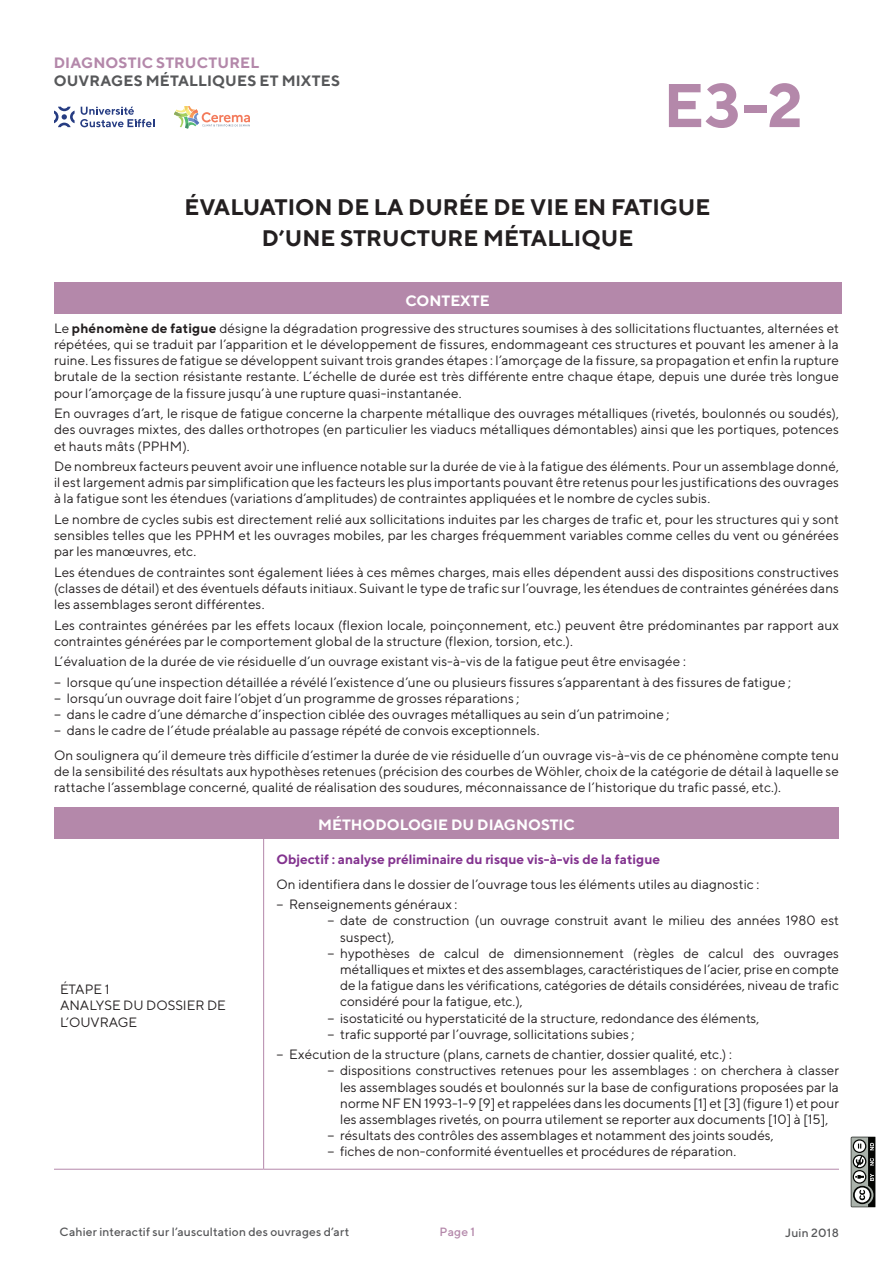
<style>
.page{position:relative;width:893px;height:1263px;background:#fff}
.page>*{position:absolute;margin:0;border:0;box-sizing:border-box;transform-origin:0 0}
.t1{font:700 61.5px "TT Norms";color:#b488aa}
.t2{font:700 22.5px/31px "TT Norms";color:#231f20;text-align:center}
.t3{font:700 15px "TT Norms";color:#fff}
.t4{font:700 15px "TT Norms";letter-spacing:.01em;color:#57585a}
.t5{font:700 15px "TT Norms";letter-spacing:.01em;color:#b488aa}
.t6{font:13.5px/16.2px "TT Norms";color:#231f20;text-align:justify}
.t7{font:700 13.5px "TT Norms";color:#83338f}
.t8{font:500 12px "TT Norms";letter-spacing:.015em;color:#57585a}
.t9{font:500 12px "TT Norms";color:#b488aa}
.s1{font-weight:700}
</style>
<div class="page">
<svg style="left:851px;top:1137px;width:24px;height:70px;background:#767976"></svg>
<svg style="left:54px;top:107px;width:100px;height:20px"></svg>
<svg style="left:174px;top:106px;width:76px;height:22px"></svg>
<div style="left:54px;top:283px;width:787px;height:31px;background:#b488aa"></div>
<div style="left:54px;top:807px;width:785px;height:31px;background:#b488aa"></div>
<hr style="left:263px;top:838px;width:1px;height:331px;background:#b488aa">
<hr style="left:54px;top:1169px;width:210px;height:1px;background:#b488aa">
<hr style="left:264px;top:1169px;width:575px;height:1px;background:#b488aa">
<p class="t5" style="left:54px;top:54px;width:207px">DIAGNOSTIC STRUCTUREL</p>
<p class="t4" style="left:54px;top:72px;width:288px">OUVRAGES MÉTALLIQUES ET MIXTES</p>
<h1 class="t1" style="left:663px;top:67px;width:141px">E3-2</h1>
<h2 class="t2" style="left:185px;top:191px;width:527px">ÉVALUATION DE LA DURÉE DE VIE EN FATIGUE<br>D’UNE STRUCTURE MÉTALLIQUE</h2>
<p class="t3" style="left:405px;top:291px;width:86px">CONTEXTE</p>
<p class="t6" style="left:54px;top:320px;width:786px">Le <span class="s1">phénomène de fatigue</span> désigne la dégradation progressive des structures soumises à des sollicitations fluctuantes, alternées et répétées, qui se traduit par l’apparition et le développement de fissures, endommageant ces structures et pouvant les amener à la ruine. Les fissures de fatigue se développent suivant trois grandes étapes : l’amorçage de la fissure, sa propagation et enfin la rupture brutale de la section résistante restante. L’échelle de durée est très différente entre chaque étape, depuis une durée très longue pour l’amorçage de la fissure jusqu’à une rupture quasi-instantanée.</p>
<p class="t6" style="left:54px;top:405px;width:786px">En ouvrages d’art, le risque de fatigue concerne la charpente métallique des ouvrages métalliques (rivetés, boulonnés ou soudés), des ouvrages mixtes, des dalles orthotropes (en particulier les viaducs métalliques démontables) ainsi que les portiques, potences et hauts mâts (PPHM).</p>
<p class="t6" style="left:54px;top:458px;width:786px">De nombreux facteurs peuvent avoir une influence notable sur la durée de vie à la fatigue des éléments. Pour un assemblage donné, il est largement admis par simplification que les facteurs les plus importants pouvant être retenus pour les justifications des ouvrages à la fatigue sont les étendues (variations d’amplitudes) de contraintes appliquées et le nombre de cycles subis.</p>
<p class="t6" style="left:54px;top:511px;width:786px">Le nombre de cycles subis est directement relié aux sollicitations induites par les charges de trafic et, pour les structures qui y sont sensibles telles que les PPHM et les ouvrages mobiles, par les charges fréquemment variables comme celles du vent ou générées par les manœuvres, etc.</p>
<p class="t6" style="left:54px;top:563px;width:786px">Les étendues de contraintes sont également liées à ces mêmes charges, mais elles dépendent aussi des dispositions constructives (classes de détail) et des éventuels défauts initiaux. Suivant le type de trafic sur l’ouvrage, les étendues de contraintes générées dans les assemblages seront différentes.</p>
<p class="t6" style="left:54px;top:616px;width:786px">Les contraintes générées par les effets locaux (flexion locale, poinçonnement, etc.) peuvent être prédominantes par rapport aux contraintes générées par le comportement global de la structure (flexion, torsion, etc.).</p>
<p class="t6" style="left:54px;top:651px;width:739px;line-height:20.4px">L’évaluation de la durée de vie résiduelle d’un ouvrage existant vis-à-vis de la fatigue peut être envisagée :<br>− lorsque qu’une inspection détaillée a révélé l’existence d’une ou plusieurs fissures s’apparentant à des fissures de fatigue ;</p>
<p class="t6" style="left:54px;top:690px;width:617px;text-align:left">− lorsqu’un ouvrage doit faire l’objet d’un programme de grosses réparations ;<br>− dans le cadre d’une démarche d’inspection ciblée des ouvrages métalliques au sein d’un patrimoine ; − dans le cadre de l’étude préalable au passage répété de convois exceptionnels.</p>
<p class="t6" style="left:54px;top:747px;width:786px">On soulignera qu’il demeure très difficile d’estimer la durée de vie résiduelle d’un ouvrage vis-à-vis de ce phénomène compte tenu de la sensibilité des résultats aux hypothèses retenues (précision des courbes de Wöhler, choix de la catégorie de détail à laquelle se rattache l’assemblage concerné, qualité de réalisation des soudures, méconnaissance de l’historique du trafic passé, etc.).</p>
<p class="t3" style="left:318px;top:815px;width:258px">MÉTHODOLOGIE DU DIAGNOSTIC</p>
<p class="t6" style="left:60px;top:980px;width:167px;text-align:left">ÉTAPE 1<br>ANALYSE DU DOSSIER DE<br>L’OUVRAGE</p>
<p class="t7" style="left:276px;top:851px;width:385px">Objectif : analyse préliminaire du risque vis-à-vis de la fatigue</p>
<p class="t6" style="left:276px;top:873px;width:484px;line-height:20.4px">On identifiera dans le dossier de l’ouvrage tous les éléments utiles au diagnostic : − Renseignements généraux :</p>
<p class="t6" style="left:327px;top:912px;width:513px">− date de construction (un ouvrage construit avant le milieu des années 1980 est</p>
<p class="t6" style="left:340px;top:928px;width:56px">suspect),</p>
<p class="t6" style="left:327px;top:945px;width:513px">− hypothèses de calcul de dimensionnement (règles de calcul des ouvrages</p>
<p class="t6" style="left:340px;top:961px;width:500px">métalliques et mixtes et des assemblages, caractéristiques de l’acier, prise en compte</p>
<p class="t6" style="left:340px;top:977px;width:500px">de la fatigue dans les vérifications, catégories de détails considérées, niveau de trafic</p>
<p class="t6" style="left:340px;top:993px;width:184px">considéré pour la fatigue, etc.),</p>
<p class="t6" style="left:327px;top:1009px;width:433px">− isostaticité ou hyperstaticité de la structure, redondance des éléments,</p>
<p class="t6" style="left:327px;top:1026px;width:309px">− trafic supporté par l’ouvrage, sollicitations subies ;</p>
<p class="t6" style="left:276px;top:1046px;width:457px">− Exécution de la structure (plans, carnets de chantier, dossier qualité, etc.) :</p>
<p class="t6" style="left:327px;top:1062px;width:513px">− dispositions constructives retenues pour les assemblages : on cherchera à classer</p>
<p class="t6" style="left:340px;top:1078px;width:500px">les assemblages soudés et boulonnés sur la base de configurations proposées par la</p>
<p class="t6" style="left:340px;top:1095px;width:500px">norme NF EN 1993-1-9 [9] et rappelées dans les documents [1] et [3] (figure 1) et pour</p>
<p class="t6" style="left:340px;top:1111px;width:490px">les assemblages rivetés, on pourra utilement se reporter aux documents [10] à [15],</p>
<p class="t6" style="left:327px;top:1127px;width:448px">− résultats des contrôles des assemblages et notamment des joints soudés,</p>
<p class="t6" style="left:327px;top:1143px;width:410px">− fiches de non-conformité éventuelles et procédures de réparation.</p>
<p class="t8" style="left:60px;top:1224px;width:291px">Cahier interactif sur l’auscultation des ouvrages d’art</p>
<p class="t9" style="left:439px;top:1224px;width:37px">Page 1</p>
<p class="t8" style="left:785px;top:1225px;width:55px">Juin 2018</p>
</div>
